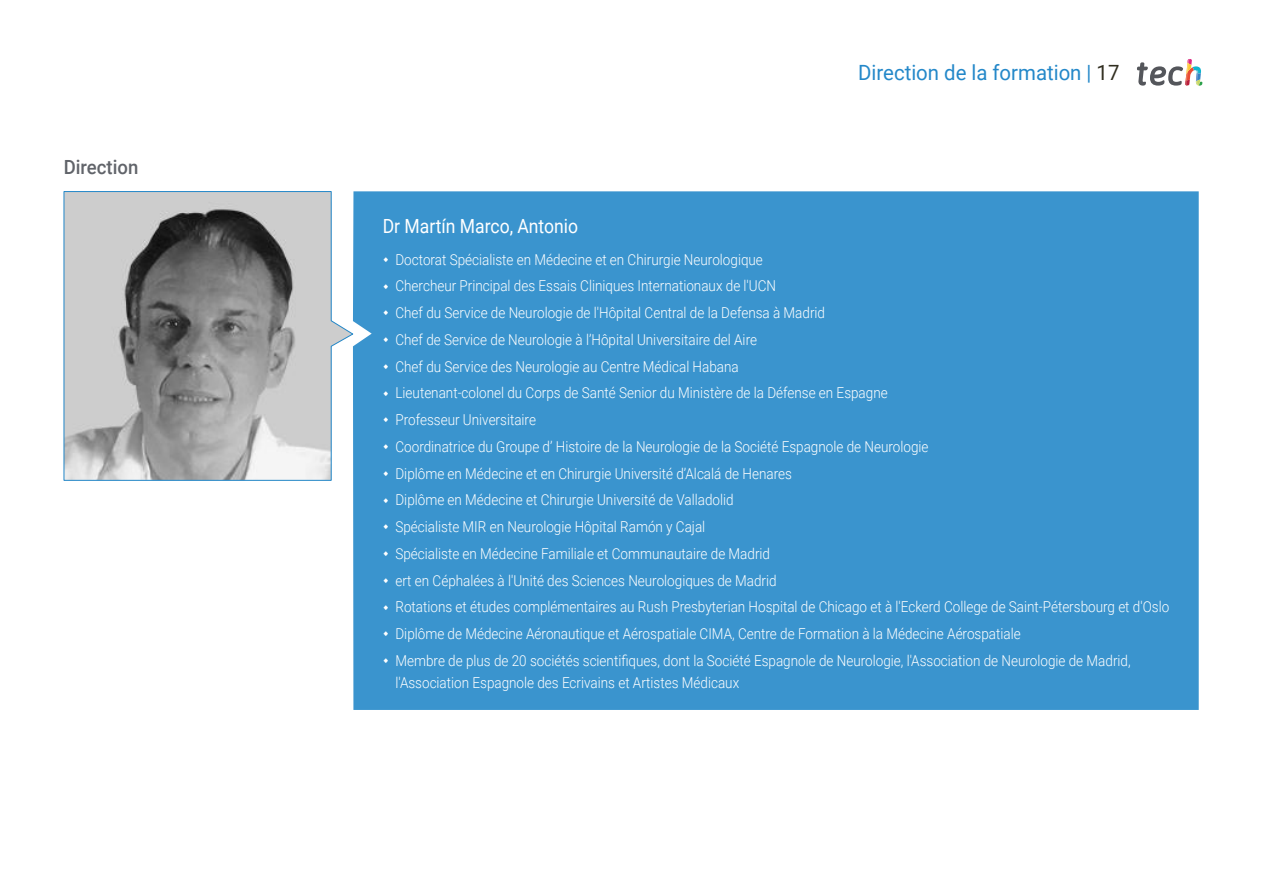
<style>
.page{position:relative;width:1263px;height:893px;background:#fff}
.page>*{position:absolute;margin:0;border:0;box-sizing:border-box;transform-origin:0 0}
.t1{font:21px "Roboto";color:#2488c9}
.t2{font:19.5px "Roboto";color:#fff;scale:.9 1}
.t3{font:500 19.5px "Roboto";color:#61646a;scale:.95 1}
.t4{font:300 15px/26.7px "Roboto";color:#fff;scale:.9 1}
.s1{color:#312e20}
</style>
<div class="page">
<svg style="left:1137px;top:59px;width:65px;height:27px"></svg>
<svg style="left:64px;top:191px;width:289px;height:290px;background:#a9aaab"></svg>
<div style="left:353px;top:191px;width:846px;height:519px;background:#3a94ce"></div>
<svg style="left:384px;top:257px;width:4px;height:5px"></svg>
<svg style="left:384px;top:284px;width:4px;height:5px"></svg>
<svg style="left:384px;top:310px;width:4px;height:5px"></svg>
<svg style="left:384px;top:337px;width:4px;height:5px"></svg>
<svg style="left:384px;top:364px;width:4px;height:5px"></svg>
<svg style="left:384px;top:391px;width:4px;height:5px"></svg>
<svg style="left:384px;top:417px;width:4px;height:5px"></svg>
<svg style="left:384px;top:444px;width:4px;height:5px"></svg>
<svg style="left:384px;top:471px;width:4px;height:5px"></svg>
<svg style="left:384px;top:498px;width:4px;height:5px"></svg>
<svg style="left:384px;top:524px;width:4px;height:5px"></svg>
<svg style="left:384px;top:551px;width:4px;height:5px"></svg>
<svg style="left:384px;top:578px;width:4px;height:5px"></svg>
<svg style="left:384px;top:605px;width:4px;height:5px"></svg>
<svg style="left:384px;top:631px;width:4px;height:5px"></svg>
<svg style="left:384px;top:658px;width:4px;height:5px"></svg>
<h2 class="t3" style="left:64px;top:154px;width:80px">Direction</h2>
<h1 class="t1" style="left:858px;top:57px;width:263px">Direction de la formation | <span class="s1">17</span></h1>
<h2 class="t2" style="left:383px;top:212px;width:219px">Dr Martín Marco, Antonio</h2>
<p class="t4" style="left:395px;top:245px;width:861px">Doctorat Spécialiste en Médecine et en Chirurgie Neurologique<br>Chercheur Principal des Essais Cliniques Internationaux de l'UCN<br>Chef du Service de Neurologie de l'Hôpital Central de la Defensa à Madrid<br>Chef de Service de Neurologie à l’Hôpital Universitaire del Aire<br>Chef du Service des Neurologie au Centre Médical Habana<br>Lieutenant-colonel du Corps de Santé Senior du Ministère de la Défense en Espagne<br>Professeur Universitaire<br>Coordinatrice du Groupe d’ Histoire de la Neurologie de la Société Espagnole de Neurologie<br>Diplôme en Médecine et en Chirurgie Université d’Alcalá de Henares<br>Diplôme en Médecine et Chirurgie Université de Valladolid<br>Spécialiste MIR en Neurologie Hôpital Ramón y Cajal<br>Spécialiste en Médecine Familiale et Communautaire de Madrid<br>ert en Céphalées à l'Unité des Sciences Neurologiques de Madrid<br>Rotations et études complémentaires au Rush Presbyterian Hospital de Chicago et à l'Eckerd College de Saint-Pétersbourg et d'Oslo Diplôme de Médecine Aéronautique et Aérospatiale CIMA, Centre de Formation à la Médecine Aérospatiale<br>Membre de plus de 20 sociétés scientifiques, dont la Société Espagnole de Neurologie, l'Association de Neurologie de Madrid,</p>
<p class="t4" style="left:395px;top:669px;width:383px">l'Association Espagnole des Ecrivains et Artistes Médicaux</p>
</div>
